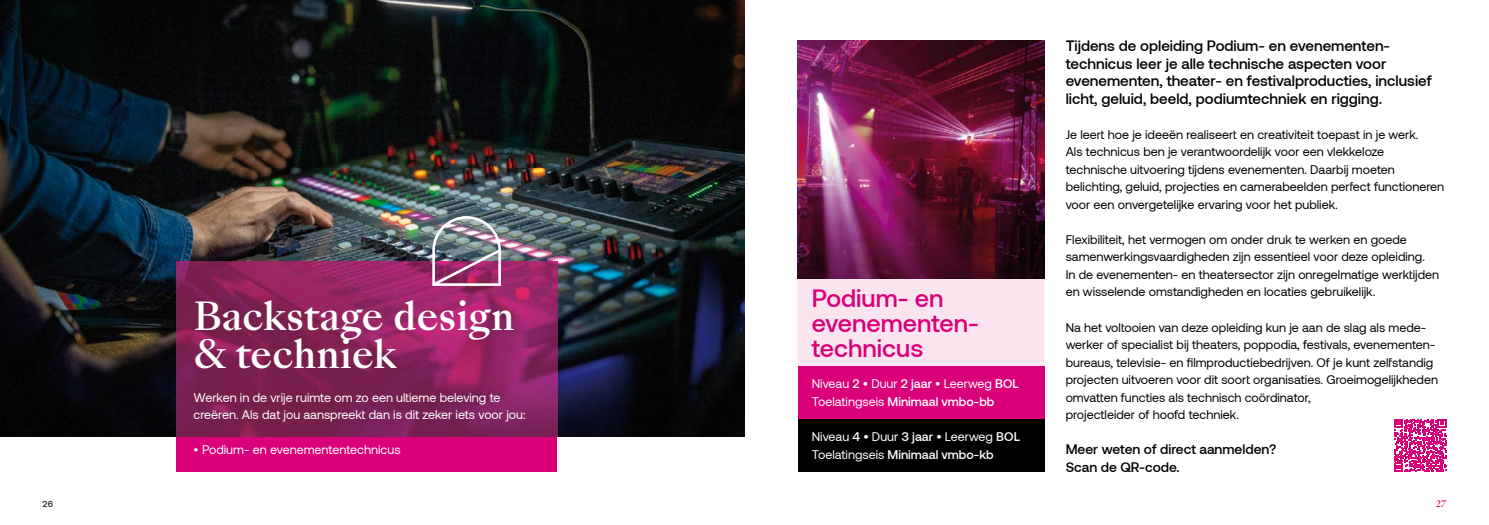
<style>
.page{position:relative;width:1489px;height:525px;background:#fff}
.page>*{position:absolute;margin:0;border:0;box-sizing:border-box;transform-origin:0 0}
.t1{font:500 37.5px/37.5px "Sang Bleu Kingdom";color:#fff}
.t2{font:500 25px/25px "Aeonik";color:#da007a}
.t3{font:500 15px/17.5px "Aeonik";color:#000}
.t4{font:500 13.75px/17.5px "Aeonik";color:#000}
.t5{font:12.5px/17.5px "Aeonik";color:#000}
.t6{font:12.5px/17.5px "Aeonik";color:#fff}
.t7{font:500 8.75px "Aeonik";color:#221d1c}
.t8{font:500 8.75px "Sang Bleu Kingdom";color:#da007a}
.s1{font-weight:500}
</style>
<div class="page">
<img style="left:0;top:0;width:655px;height:257px">
<img style="left:655px;top:0;width:89px;height:436px">
<img style="left:0;top:257px;width:122px;height:179px">
<img style="left:122px;top:257px;width:89px;height:134px">
<img style="left:211px;top:257px;width:311px;height:4px">
<img style="left:522px;top:257px;width:133px;height:90px">
<img style="left:557px;top:347px;width:98px;height:89px">
<img style="left:122px;top:391px;width:54px;height:45px">
<div style="left:176px;top:436px;width:381px;height:35px;background:#da007a"></div>
<img style="left:176px;top:261px;width:381px;height:175px">
<img style="left:432px;top:216px;width:69px;height:70px">
<img style="left:744px;top:0;width:1px;height:436px">
<div style="left:798px;top:279px;width:246px;height:87px;background:#fae5ef"></div>
<div style="left:813px;top:288px;width:130px;height:18px;background:#fae5ef"></div>
<div style="left:812px;top:315px;width:165px;height:16px;background:#fae5ef"></div>
<div style="left:811px;top:338px;width:111px;height:18px;background:#fae5ef"></div>
<div style="left:797px;top:366px;width:247px;height:53px;background:#da007a"></div>
<div style="left:797px;top:419px;width:247px;height:52px;background:#000"></div>
<img style="left:797px;top:41px;width:247px;height:238px">
<svg style="left:1394px;top:419px;width:52px;height:52px"></svg>
<p class="t7" style="left:43px;top:498px;width:12px">26</p>
<h1 class="t1" style="left:193px;top:299px;width:322px">Backstage design &amp; techniek</h1>
<p class="t6" style="left:193px;top:388px;width:333px">Werken in de vrije ruimte om zo een ultieme beleving te creëren. Als dat jou aanspreekt dan is dit zeker iets voor jou:</p>
<p class="t6" style="left:193px;top:441px;width:208px">• Podium- en evenemententechnicus</p>
<h2 class="t2" style="left:811px;top:285px;width:169px">Podium- en evenementen&shy;technicus</h2>
<p class="t6" style="left:811px;top:375px;width:208px">Niveau <span class="s1">2 •</span> Duur <span class="s1">2 jaar •</span> Leerweg <span class="s1">BOL<br></span>Toelatingseis <span class="s1">Minimaal vmbo-bb</span></p>
<p class="t6" style="left:811px;top:427px;width:209px">Niveau <span class="s1">4 •</span> Duur <span class="s1">3 jaar •</span> Leerweg <span class="s1">BOL<br></span>Toelatingseis <span class="s1">Minimaal vmbo-kb</span></p>
<p class="t3" style="left:1065px;top:37px;width:367px">Tijdens de opleiding Podium- en evenementen&shy;technicus leer je alle technische aspecten voor evenementen, theater- en festivalproducties, inclusief licht, geluid, beeld, podiumtechniek en rigging.</p>
<p class="t5" style="left:1065px;top:126px;width:380px">Je leert hoe je ideeën realiseert en creativiteit toepast in je werk.<br>Als technicus ben je verantwoordelijk voor een vlekkeloze technische uitvoering tijdens evenementen. Daarbij moeten belichting, geluid, projecties en camerabeelden perfect functioneren voor een onvergetelijke ervaring voor het publiek.</p>
<p class="t5" style="left:1065px;top:231px;width:375px">Flexibiliteit, het vermogen om onder druk te werken en goede samenwerkingsvaardigheden zijn essentieel voor deze opleiding.<br>In de evenementen- en theatersector zijn onregelmatige werktijden en wisselende omstandigheden en locaties gebruikelijk.</p>
<p class="t5" style="left:1065px;top:318px;width:374px">Na het voltooien van deze opleiding kun je aan de slag als mede&shy;werker of specialist bij theaters, poppodia, festivals, evenementen&shy;bureaus, televisie- en filmproductiebedrijven. Of je kunt zelfstandig projecten uitvoeren voor dit soort organisaties. Groeimogelijkheden omvatten functies als technisch coördinator,<br>projectleider of hoofd techniek.</p>
<p class="t4" style="left:1065px;top:440px;width:212px">Meer weten of direct aanmelden?<br>Scan de QR-code.</p>
<p class="t8" style="left:1435px;top:497px;width:12px">27</p>
</div>
